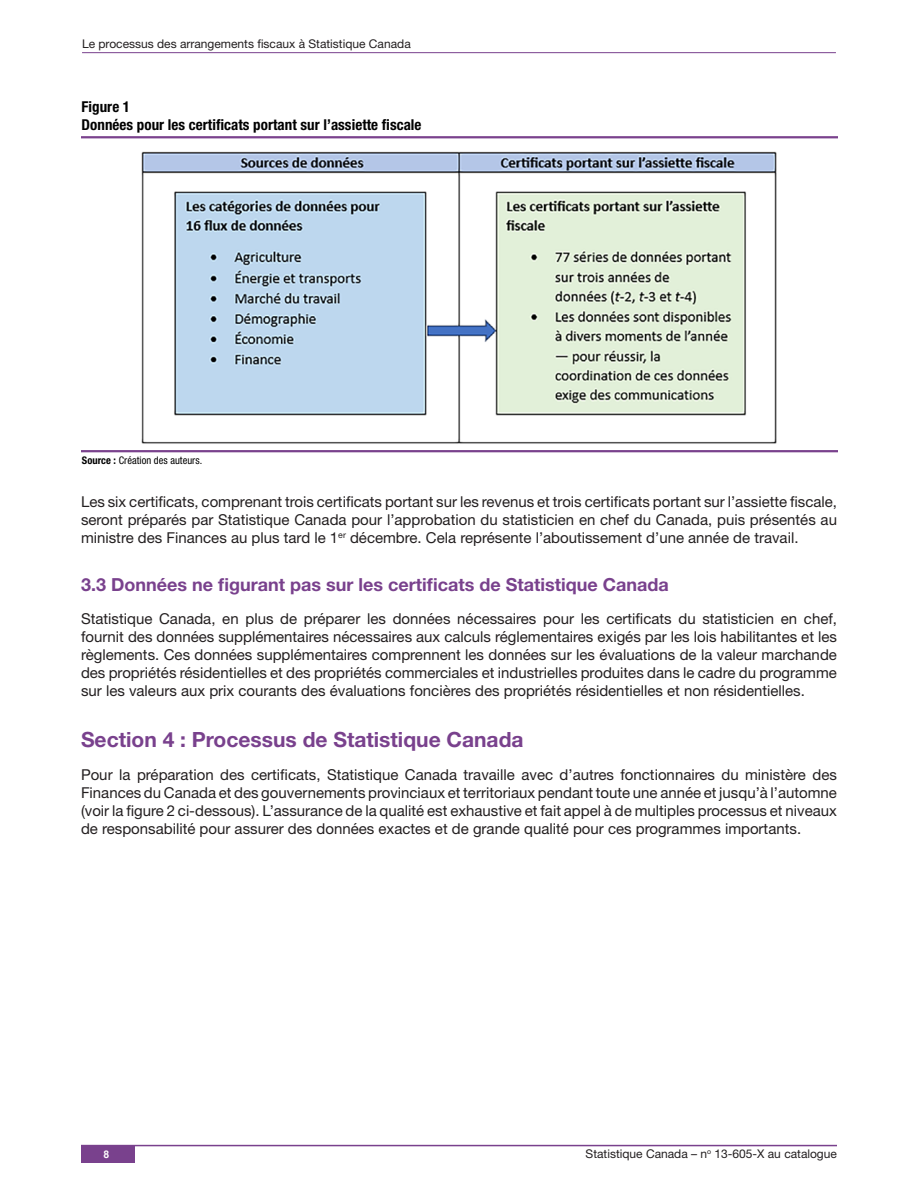
<style>
.page{position:relative;width:918px;height:1188px;background:#fff}
.page>*{position:absolute;margin:0;border:0;box-sizing:border-box;transform-origin:0 0}
.t1{font:700 21px "Helvetica Neue LT Std";color:#79418d}
.t2{font:700 18px "Helvetica Neue LT Std";color:#79418d}
.t3{font:15px/18px "Helvetica Neue LT Std";color:#231f20;text-align:justify}
.t4{font:700 condensed 15px/18px "Helvetica Neue LT Std";letter-spacing:.005em;color:#000}
.t5{font:12px "Helvetica Neue LT Std";color:#231f20}
.t6{font:condensed 10.5px "Helvetica Neue LT Std";letter-spacing:.005em;color:#000}
.t7{font:700 10.5px "Arial";color:#fff}
.s1{font-weight:700}
</style>
<div class="page">
<div style="left:81px;top:1145px;width:54px;height:18px;background:#79418d"></div>
<hr style="left:81px;top:1145px;width:756px;height:1px;background:#79418d">
<hr style="left:82px;top:52px;width:754px;height:1px;background:#79418d">
<hr style="left:81px;top:450px;width:756px;height:2px;background:#7a428d">
<hr style="left:81px;top:136px;width:756px;height:2px;background:#7a428d">
<img style="left:141px;top:151px;width:636px;height:293px">
<p class="t5" style="left:82px;top:36px;width:330px">Le processus des arrangements fiscaux à Statistique Canada</p>
<p class="t4" style="left:82px;top:97px;width:341px">Figure 1<br>Données pour les certificats portant sur l’assiette fiscale</p>
<p class="t6" style="left:82px;top:455px;width:122px"><span class="s1">Source :</span> Création des auteurs.</p>
<p class="t3" style="left:81px;top:492px;width:758px">Les six certificats, comprenant trois certificats portant sur les revenus et trois certificats portant sur l’assiette fiscale, seront préparés par Statistique Canada pour l’approbation du statisticien en chef du Canada, puis présentés au ministre des Finances au plus tard le 1<sup>er</sup> décembre. Cela représente l’aboutissement d’une année de travail.</p>
<p class="t2" style="left:81px;top:573px;width:589px">3.3 Données ne figurant pas sur les certificats de Statistique Canada</p>
<p class="t3" style="left:81px;top:609px;width:758px">Statistique Canada, en plus de préparer les données nécessaires pour les certificats du statisticien en chef, fournit des données supplémentaires nécessaires aux calculs réglementaires exigés par les lois habilitantes et les règlements. Ces données supplémentaires comprennent les données sur les évaluations de la valeur marchande des propriétés résidentielles et des propriétés commerciales et industrielles produites dans le cadre du programme sur les valeurs aux prix courants des évaluations foncières des propriétés résidentielles et non résidentielles.</p>
<h1 class="t1" style="left:81px;top:726px;width:444px">Section 4 : Processus de Statistique Canada</h1>
<p class="t3" style="left:81px;top:765px;width:758px">Pour la préparation des certificats, Statistique Canada travaille avec d’autres fonctionnaires du ministère des Finances du Canada et des gouvernements provinciaux et territoriaux pendant toute une année et jusqu’à l’automne (voir la figure 2 ci-dessous). L’assurance de la qualité est exhaustive et fait appel à de multiples processus et niveaux de responsabilité pour assurer des données exactes et de grande qualité pour ces programmes importants.</p>
<p class="t7" style="left:104px;top:1147px;width:7px">8</p>
<p class="t5" style="left:586px;top:1147px;width:253px">Statistique Canada – n<sup>o</sup> 13-605-X au catalogue</p>
</div>
